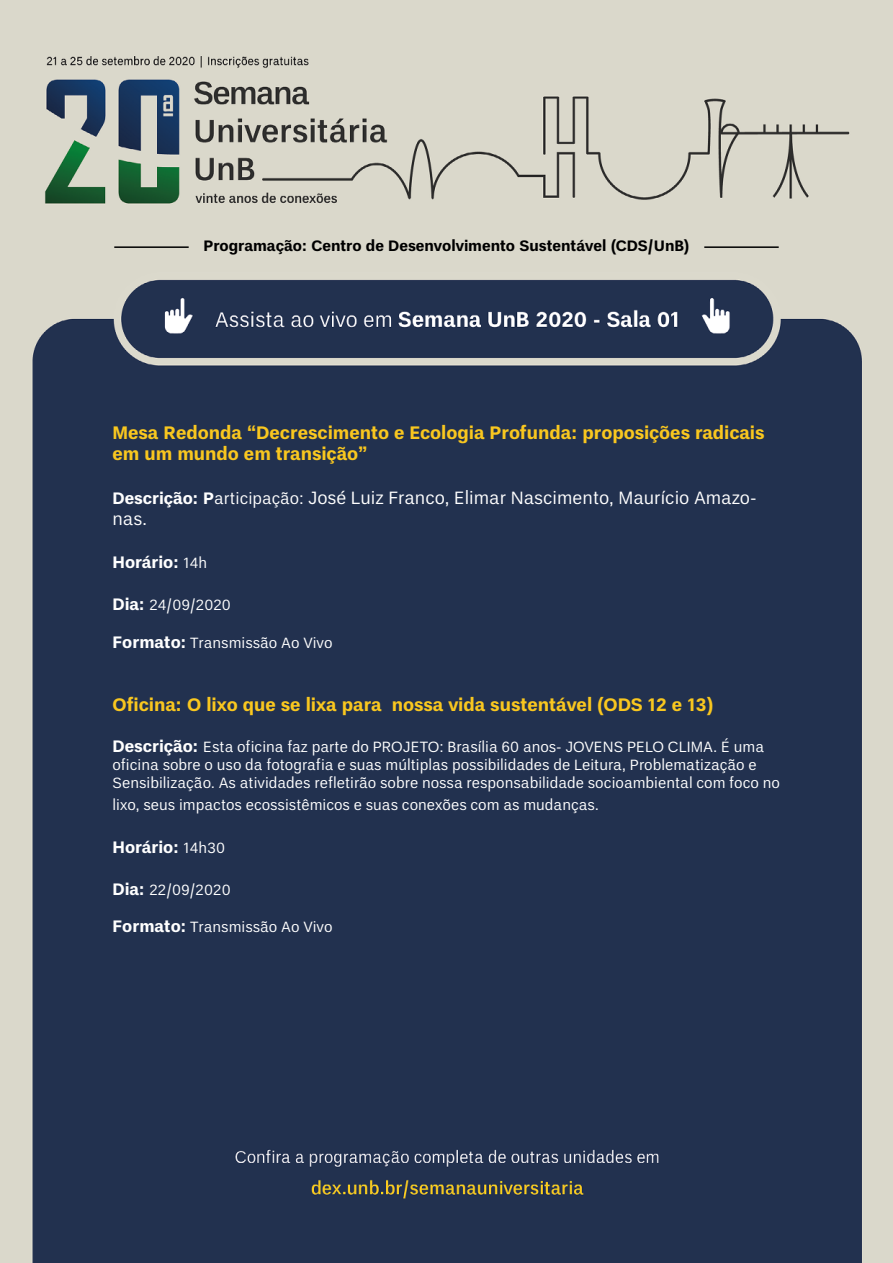
<style>
.page{position:relative;width:893px;height:1263px;background:#fff}
.page>*{position:absolute;margin:0;border:0;box-sizing:border-box;transform-origin:0 0}
.t1{font:700 18px/21.6px "Un B Pro";color:#f9c71f}
.t2{font:18px/21.6px "Un B Pro";color:#fff}
.t3{font:700 16.5px "Un B Pro";color:#fff}
.t4{font:15px/18px "Un B Pro";color:#fff}
.t5{font:700 15px "Un B Pro";color:#000}
.s1{font-weight:700;font-size:16.5px}
.s2{font-size:16.5px}
.s3{font-weight:400;font-size:15px}
</style>
<div class="page">
<img style="left:0;top:0;width:893px;height:1263px">
<hr style="left:704px;top:246px;width:75px;height:2px;background:#000">
<hr style="left:114px;top:246px;width:75px;height:2px;background:#000">
<p class="t5" style="left:203px;top:237px;width:488px">Programação: Centro de Desenvolvimento Sustentável (CDS/UnB)</p>
<p class="t1" style="left:112px;top:422px;width:653px">Mesa Redonda “Decrescimento e Ecologia Profunda: proposições radicais em um mundo em transição”</p>
<p class="t2" style="left:112px;top:486px;width:646px"><span class="s1">Descrição: P</span><span class="s2">articipação:</span> José Luiz Franco, Elimar Nascimento, Maurício Amazo&shy;nas.</p>
<p class="t3" style="left:112px;top:553px;width:96px">Horário: <span class="s3">14h</span></p>
<p class="t4" style="left:112px;top:596px;width:120px"><span class="s1">Dia:</span> 24/09/2020</p>
<p class="t4" style="left:112px;top:633px;width:222px"><span class="s1">Formato:</span> Transmissão Ao Vivo</p>
<p class="t1" style="left:112px;top:694px;width:602px">Oficina: O lixo que se lixa para nossa vida sustentável (ODS 12 e 13)</p>
<p class="t4" style="left:112px;top:738px;width:669px"><span class="s1">Descrição:</span> Esta oficina faz parte do PROJETO: Brasília 60 anos- JOVENS PELO CLIMA. É uma oficina sobre o uso da fotografia e suas múltiplas possibilidades de Leitura, Problematização e<br>Sensibilização. As atividades refletirão sobre nossa responsabilidade socioambiental com foco no</p>
<p class="t4" style="left:112px;top:796px;width:488px">lixo, seus impactos ecossistêmicos e suas conexões com as mudanças.</p>
<p class="t3" style="left:112px;top:838px;width:114px">Horário: <span class="s3">14h30</span></p>
<p class="t4" style="left:112px;top:880px;width:120px"><span class="s1">Dia:</span> 22/09/2020</p>
<p class="t4" style="left:112px;top:918px;width:222px"><span class="s1">Formato:</span> Transmissão Ao Vivo</p>
</div>
